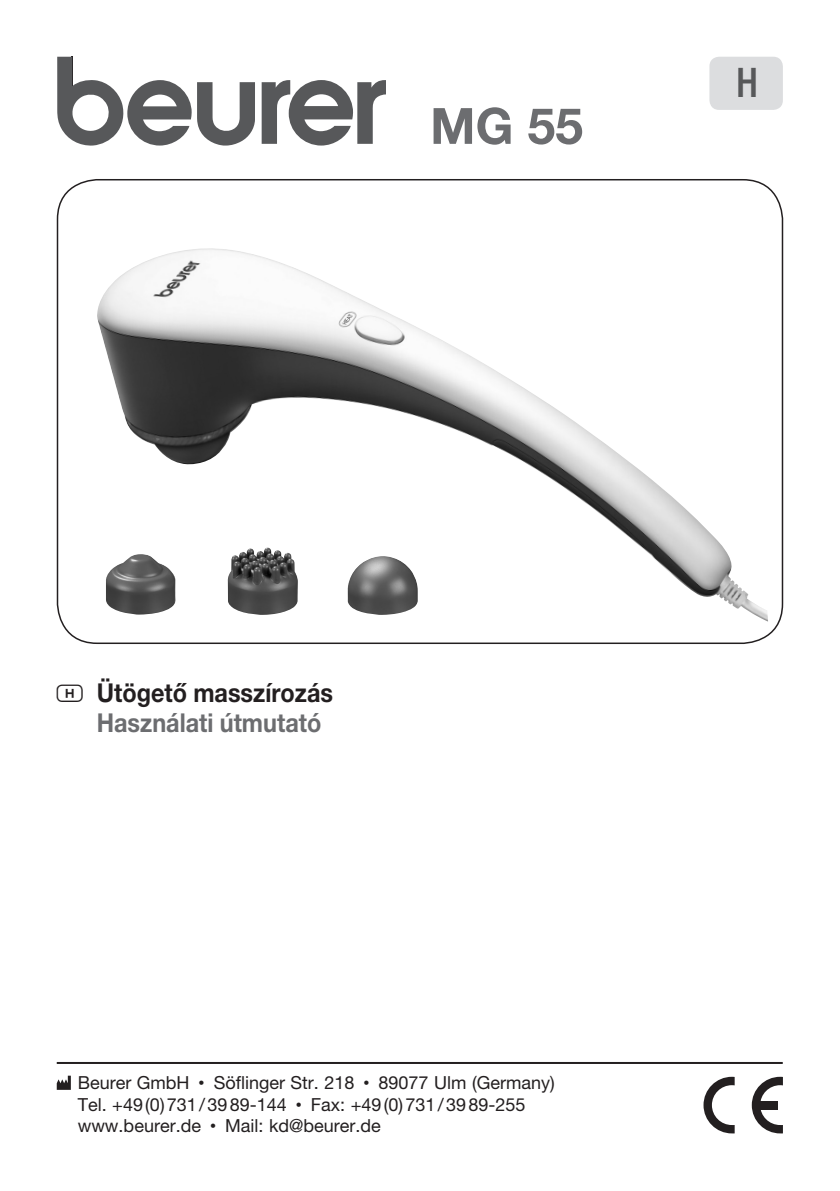
<style>
.page{position:relative;width:840px;height:1191px;background:#fff}
.page>*{position:absolute;margin:0;border:0;box-sizing:border-box;transform-origin:0 0}
.t1{font:700 50px "Helvetica Neue LT Pro";color:#6c6d70}
.t2{font:500 condensed 40.8px "Helvetica Neue LT Pro";color:#57585a}
.t3{font:700 26px/30px "Helvetica Neue LT Pro";color:#231f20;scale:.9 1}
.t4{font:18px/21.6px "Helvetica Neue LT Pro";color:#231f20}
.s1{font-family:"Laend Beurer 2012"}
.s2{color:#6c6d70}
.s3{font-size:12px}
</style>
<div class="page">
<hr style="left:57px;top:1062px;width:725px;height:2px;background:#231f20">
<svg style="left:57px;top:1075px;width:14px;height:14px"></svg>
<svg style="left:751px;top:1076px;width:31px;height:57px"></svg>
<div style="left:758px;top:1100px;width:18px;height:9px;background:#231f20"></div>
<svg style="left:703px;top:1076px;width:31px;height:57px"></svg>
<div style="left:709px;top:57px;width:73px;height:53px;background:#dcdddf;border-radius:10px"></div>
<svg style="left:197px;top:82px;width:58px;height:64px"></svg>
<svg style="left:57px;top:57px;width:134px;height:89px"></svg>
<svg style="left:261px;top:80px;width:125px;height:66px"></svg>
<img style="left:97px;top:248px;width:670px;height:373px">
<img style="left:106px;top:547px;width:311px;height:68px">
<h1 class="t1" style="left:430px;top:95px;width:154px">MG 55</h1>
<h2 class="t2" style="left:735px;top:59px;width:24px">H</h2>
<h3 class="t3" style="left:97px;top:677px;width:264px;text-indent:-40px"><span class="s1">H</span> Ütögető masszírozás<br><span class="s2">Használati útmutató</span></h3>
<p class="t4" style="left:78px;top:1071px;width:478px">Beurer GmbH <span class="s3">•</span> Söflinger Str. 218 <span class="s3">•</span> 89077 Ulm (Germany)<br>Tel. +49(0)731/3989-144 <span class="s3">•</span> Fax: +49(0)731/3989-255 www.beurer.de <span class="s3">•</span> Mail: kd@beurer.de</p>
</div>
